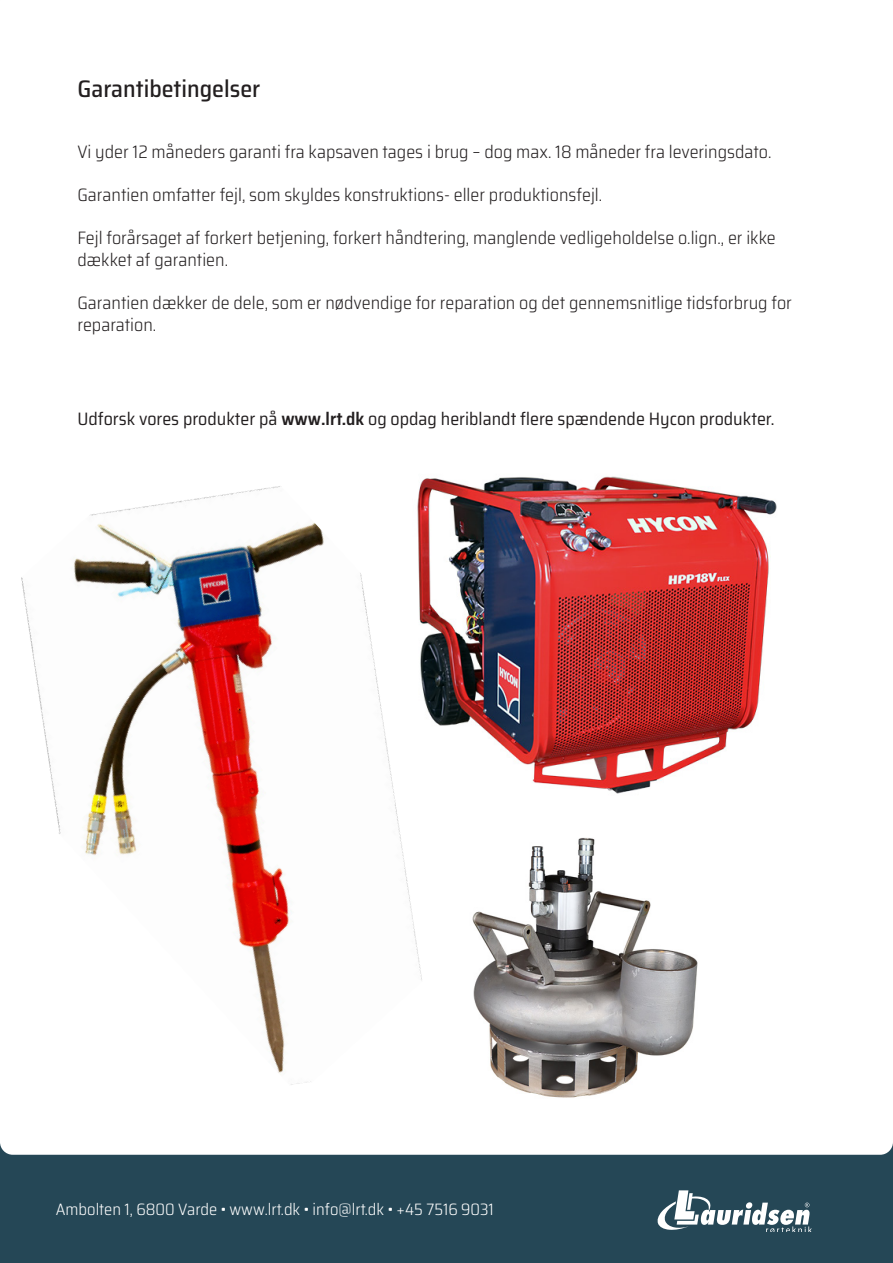
<style>
.page{position:relative;width:893px;height:1263px;background:#254756}
.page>*{position:absolute;margin:0;border:0;box-sizing:border-box;transform-origin:0 0}
.t1{font:500 semi-condensed 24px "Saira";color:#231f20}
.t2{font:300 semi-condensed 18px/21.6px "Saira";color:#231f20}
.t3{font:semi-condensed 18px "Saira";color:#231f20}
.t4{font:300 semi-condensed 16.5px "Saira";color:#fff}
.s1{font-weight:600}
</style>
<div class="page">
<div style="left:0;top:0;width:893px;height:1155px;background:#fff"></div>
<svg style="left:658px;top:1190px;width:154px;height:42px"></svg>
<img style="left:592px;top:443px;width:270px;height:377px">
<img style="left:386px;top:828px;width:398px;height:279px">
<img style="left:0;top:406px;width:592px;height:689px">
<p class="t1" style="left:77px;top:71px;width:184px">Garantibetingelser</p>
<p class="t2" style="left:77px;top:140px;width:695px">Vi yder 12 måneders garanti fra kapsaven tages i brug – dog max. 18 måneder fra leveringsdato.</p>
<p class="t2" style="left:77px;top:184px;width:526px">Garantien omfatter fejl, som skyldes konstruktions- eller produktionsfejl.</p>
<p class="t2" style="left:77px;top:227px;width:700px">Fejl forårsaget af forkert betjening, forkert håndtering, manglende vedligeholdelse o.lign., er ikke dækket af garantien.</p>
<p class="t2" style="left:77px;top:292px;width:716px">Garantien dækker de dele, som er nødvendige for reparation og det gennemsnitlige tidsforbrug for reparation.</p>
<p class="t3" style="left:77px;top:406px;width:698px">Udforsk vores produkter på <span class="s1">www.lrt.dk</span> og opdag heriblandt flere spændende Hycon produkter.</p>
<p class="t4" style="left:56px;top:1197px;width:439px">Ambolten 1, 6800 Varde • www.lrt.dk • info@lrt.dk • +45 7516 9031</p>
</div>
